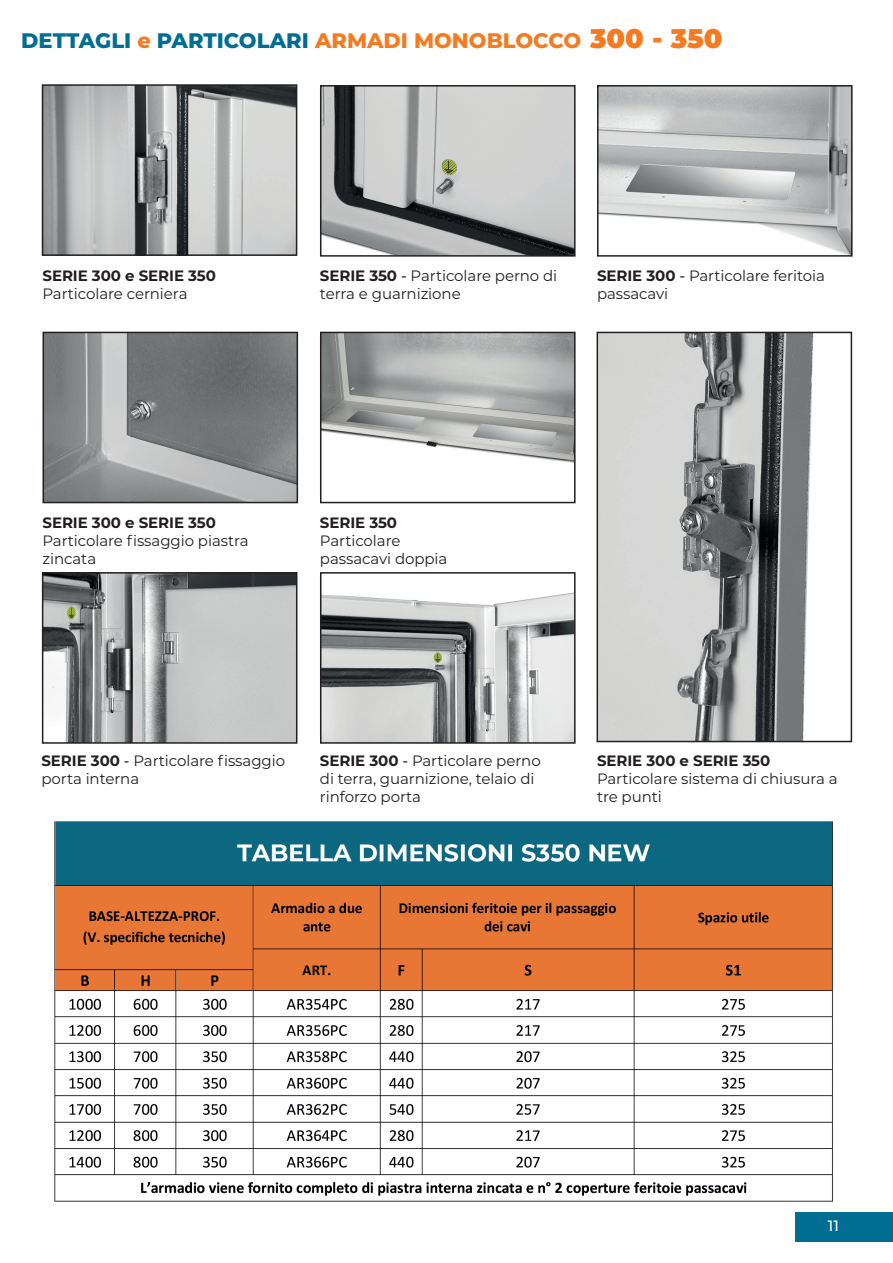
<style>
.page{position:relative;width:893px;height:1263px;background:#fff}
.page>*{position:absolute;margin:0;border:0;box-sizing:border-box;transform-origin:0 0}
.t1{font:800 21px "Montserrat";color:#006d91}
.t2{font:15px/18px "Montserrat";letter-spacing:-.005em;color:#231f20}
.t3{font:700 15px "Montserrat";letter-spacing:-.005em;color:#231f20}
.t4{font:500 15px "Montserrat";color:#fff}
.s1{color:#f47b21}
.s2{font-weight:900;font-size:27px;color:#f47b21}
.s3{font-weight:700}
.s4{font-weight:500}
</style>
<div class="page">
<img style="left:54px;top:821px;width:779px;height:380px">
<div style="left:795px;top:1212px;width:98px;height:30px;background:#006d91"></div>
<img style="left:45px;top:87px;width:249px;height:166px">
<div style="left:42px;top:84px;width:255px;height:172px;border:2px solid #231f20"></div>
<img style="left:323px;top:88px;width:250px;height:166px">
<div style="left:320px;top:85px;width:256px;height:172px;border:2px solid #231f20"></div>
<img style="left:600px;top:88px;width:250px;height:166px">
<div style="left:597px;top:85px;width:256px;height:172px;border:2px solid #231f20"></div>
<img style="left:600px;top:335px;width:214px;height:404px">
<div style="left:597px;top:332px;width:255px;height:410px;border:2px solid #231f20"></div>
<img style="left:46px;top:335px;width:249px;height:165px">
<div style="left:43px;top:332px;width:255px;height:171px;border:2px solid #231f20"></div>
<img style="left:323px;top:335px;width:250px;height:128px">
<div style="left:320px;top:332px;width:256px;height:171px;border:2px solid #231f20"></div>
<img style="left:45px;top:575px;width:249px;height:166px">
<div style="left:42px;top:572px;width:255px;height:172px;border:2px solid #231f20"></div>
<img style="left:323px;top:592px;width:250px;height:149px">
<div style="left:320px;top:572px;width:256px;height:172px;border:2px solid #231f20"></div>
<h1 class="t1" style="left:21px;top:25px;width:703px">DETTAGLI <span class="s1">e</span> PARTICOLARI <span class="s1">ARMADI MONOBLOCCO</span> <span class="s2">300 - 350</span></h1>
<p class="t3" style="left:43px;top:265px;width:175px">SERIE 300 e SERIE 350</p>
<p class="t2" style="left:43px;top:284px;width:146px">Particolare cerniera</p>
<p class="t2" style="left:320px;top:266px;width:239px"><span class="s3">SERIE 350</span> <span class="s4">-</span> Particolare perno di terra e guarnizione</p>
<p class="t2" style="left:597px;top:266px;width:229px"><span class="s3">SERIE 300</span> <span class="s4">-</span> Particolare feritoia passacavi</p>
<p class="t3" style="left:43px;top:511px;width:175px">SERIE 300 e SERIE 350</p>
<p class="t2" style="left:43px;top:531px;width:208px">Particolare fissaggio piastra zincata</p>
<p class="t3" style="left:320px;top:511px;width:79px">SERIE 350</p>
<p class="t2" style="left:320px;top:531px;width:129px">Particolare passacavi doppia</p>
<p class="t2" style="left:41px;top:752px;width:245px"><span class="s3">SERIE 300</span> <span class="s4">-</span> Particolare fissaggio porta interna</p>
<p class="t2" style="left:320px;top:752px;width:222px"><span class="s3">SERIE 300</span> <span class="s4">-</span> Particolare perno di terra, guarnizione, telaio di rinforzo porta</p>
<p class="t3" style="left:597px;top:750px;width:175px">SERIE 300 e SERIE 350</p>
<p class="t2" style="left:597px;top:770px;width:242px">Particolare sistema di chiusura a tre punti</p>
<p class="t4" style="left:828px;top:1215px;width:13px">11</p>
</div>
